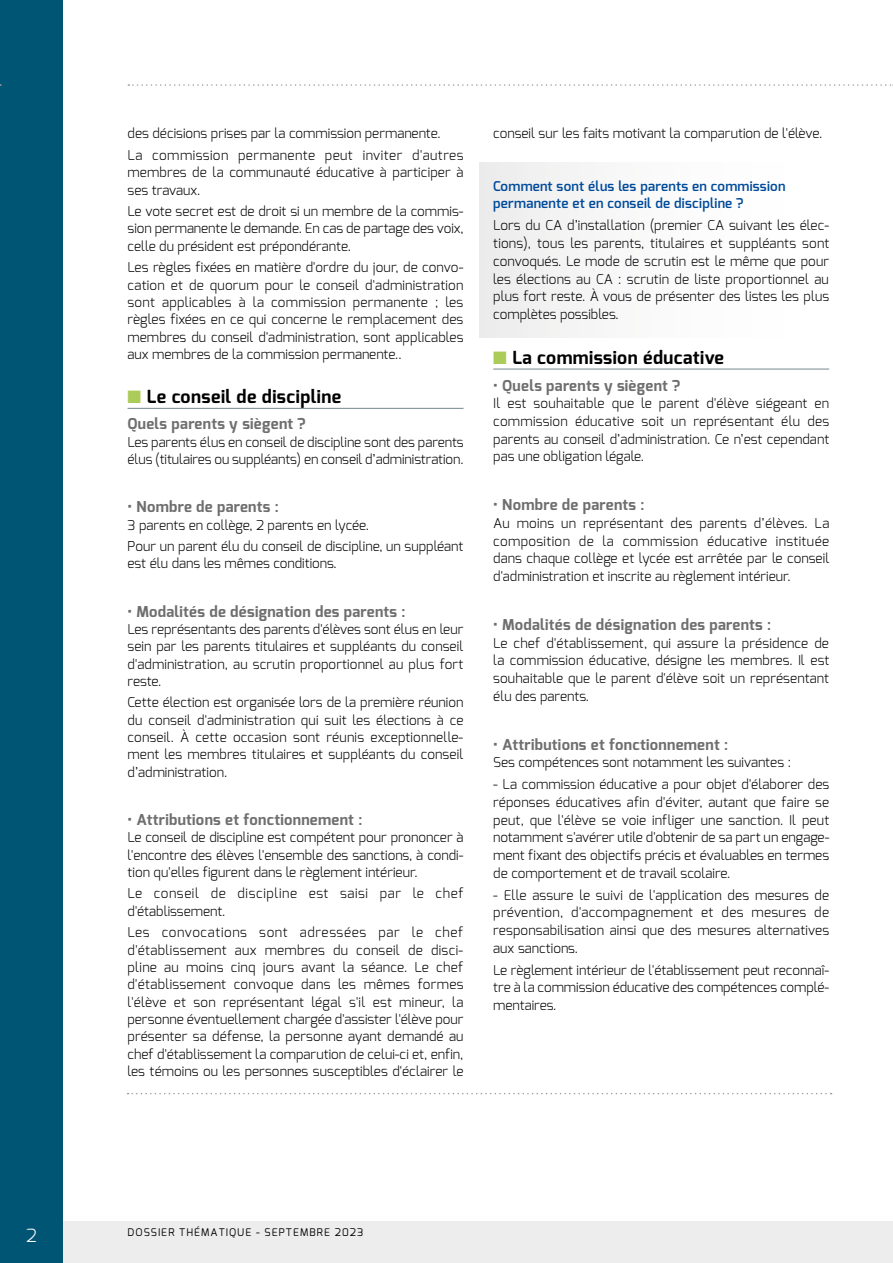
<style>
.page{position:relative;width:893px;height:1263px;background:#fff}
.page>*{position:absolute;margin:0;border:0;box-sizing:border-box;transform-origin:0 0}
.t1{font:700 18px "Exo";letter-spacing:.025em;color:#000}
.t2{font:300 18px "Exo";color:#fff}
.t3{font:700 15px "Exo";letter-spacing:.02em;color:#706f6f}
.t4{font:300 13.5px/17.2px "Exo";color:#000;text-align:justify}
.t5{font:600 13.5px/17.7px "Exo";letter-spacing:.02em;color:#004a9a}
.t6{font:300 13.5px/17.2px "Exo";letter-spacing:.04em;color:#000}
.t7{font:10.5px "Exo";letter-spacing:.1em;color:#000}
.s1{color:#abcc58}
</style>
<div class="page">
<div style="left:0;top:1221px;width:893px;height:42px;background:#ededed"></div>
<div style="left:0;top:0;width:63px;height:1263px;background:#005575"></div>
<svg style="left:128px;top:84px;width:765px;height:2px"></svg>
<svg style="left:128px;top:1093px;width:704px;height:1px"></svg>
<hr style="left:128px;top:408px;width:335px;height:1px;background:#85959d">
<div style="left:480px;top:163px;width:349px;height:174px;background:#fafafa"></div>
<hr style="left:493px;top:368px;width:336px;height:2px;background:#85959d">
<h1 class="t2" style="left:26px;top:1223px;width:12px">2</h1>
<p class="t4" style="left:128px;top:123px;width:337px;line-height:21.6px">des décisions prises par la commission permanente.<br>La commission permanente peut inviter d'autres</p>
<p class="t4" style="left:128px;top:164px;width:337px">membres de la communauté éducative à participer à ses travaux.</p>
<p class="t4" style="left:128px;top:203px;width:338px">Le vote secret est de droit si un membre de la commis&shy;sion permanente le demande. En cas de partage des voix, celle du président est prépondérante.</p>
<p class="t4" style="left:128px;top:259px;width:337px">Les règles fixées en matière d'ordre du jour, de convo&shy;cation et de quorum pour le conseil d'administration sont applicables à la commission permanente ; les règles fixées en ce qui concerne le remplacement des membres du conseil d'administration, sont applicables aux membres de la commission permanente..</p>
<h1 class="t1" style="left:128px;top:385px;width:215px"><span class="s1">■</span> Le conseil de discipline</h1>
<p class="t3" style="left:128px;top:414px;width:180px">Quels parents y siègent ?</p>
<p class="t4" style="left:128px;top:433px;width:338px">Les parents élus en conseil de discipline sont des parents élus (titulaires ou suppléants) en conseil d’administration.</p>
<p class="t3" style="left:128px;top:497px;width:153px">• Nombre de parents :</p>
<p class="t4" style="left:128px;top:514px;width:337px;line-height:21.6px">3 parents en collège, 2 parents en lycée.<br>Pour un parent élu du conseil de discipline, un suppléant</p>
<p class="t4" style="left:128px;top:555px;width:211px">est élu dans les mêmes conditions.</p>
<p class="t3" style="left:128px;top:601px;width:279px">• Modalités de désignation des parents :</p>
<p class="t4" style="left:128px;top:620px;width:337px">Les représentants des parents d'élèves sont élus en leur sein par les parents titulaires et suppléants du conseil d'administration, au scrutin proportionnel au plus fort reste.</p>
<p class="t4" style="left:128px;top:694px;width:337px">Cette élection est organisée lors de la première réunion du conseil d'administration qui suit les élections à ce conseil. À cette occasion sont réunis exceptionnelle&shy;ment les membres titulaires et suppléants du conseil d’administration.</p>
<p class="t3" style="left:128px;top:810px;width:236px">• Attributions et fonctionnement :</p>
<p class="t4" style="left:128px;top:829px;width:337px">Le conseil de discipline est compétent pour prononcer à l'encontre des élèves l'ensemble des sanctions, à condi&shy;tion qu'elles figurent dans le règlement intérieur.</p>
<p class="t6" style="left:128px;top:885px;width:338px">Le conseil de discipline est saisi par le chef d'établissement.</p>
<p class="t4" style="left:128px;top:924px;width:338px">Les convocations sont adressées par le chef d'établissement aux membres du conseil de disci&shy;pline au moins cinq jours avant la séance. Le chef d'établissement convoque dans les mêmes formes l'élève et son représentant légal s'il est mineur, la personne éventuellement chargée d'assister l'élève pour présenter sa défense, la personne ayant demandé au chef d'établissement la comparution de celui-ci et, enfin, les témoins ou les personnes susceptibles d'éclairer le</p>
<p class="t4" style="left:493px;top:125px;width:331px">conseil sur les faits motivant la comparution de l'élève.</p>
<p class="t5" style="left:493px;top:177px;width:294px">Comment sont élus les parents en commission permanente et en conseil de discipline ?</p>
<p class="t4" style="left:493px;top:217px;width:338px;line-height:17.7px">Lors du CA d’installation (premier CA suivant les élec&shy;tions), tous les parents, titulaires et suppléants sont convoqués. Le mode de scrutin est le même que pour les élections au CA : scrutin de liste proportionnel au plus fort reste. À vous de présenter des listes les plus complètes possibles.</p>
<h1 class="t1" style="left:493px;top:345px;width:232px"><span class="s1">■</span> La commission éducative</h1>
<p class="t3" style="left:493px;top:375px;width:189px">• Quels parents y siègent ?</p>
<p class="t4" style="left:493px;top:394px;width:338px;line-height:17.7px">Il est souhaitable que le parent d'élève siégeant en commission éducative soit un représentant élu des parents au conseil d’administration. Ce n’est cependant pas une obligation légale.</p>
<p class="t3" style="left:493px;top:495px;width:153px">• Nombre de parents :</p>
<p class="t4" style="left:493px;top:514px;width:338px;line-height:17.7px">Au moins un représentant des parents d’élèves. La composition de la commission éducative instituée dans chaque collège et lycée est arrêtée par le conseil d'administration et inscrite au règlement intérieur.</p>
<p class="t3" style="left:493px;top:615px;width:279px">• Modalités de désignation des parents :</p>
<p class="t4" style="left:493px;top:634px;width:338px;line-height:17.7px">Le chef d'établissement, qui assure la présidence de la commission éducative, désigne les membres. Il est souhaitable que le parent d'élève soit un représentant élu des parents.</p>
<p class="t3" style="left:493px;top:734px;width:236px">• Attributions et fonctionnement :</p>
<p class="t4" style="left:493px;top:754px;width:299px">Ses compétences sont notamment les suivantes :</p>
<p class="t4" style="left:493px;top:775px;width:338px;line-height:17.7px">- La commission éducative a pour objet d'élaborer des réponses éducatives afin d'éviter, autant que faire se peut, que l'élève se voie infliger une sanction. Il peut notamment s'avérer utile d'obtenir de sa part un engage&shy;ment fixant des objectifs précis et évaluables en termes de comportement et de travail scolaire.</p>
<p class="t4" style="left:493px;top:886px;width:338px;line-height:17.7px">- Elle assure le suivi de l'application des mesures de prévention, d'accompagnement et des mesures de responsabilisation ainsi que des mesures alternatives aux sanctions.</p>
<p class="t4" style="left:493px;top:961px;width:337px;line-height:17.7px">Le règlement intérieur de l'établissement peut reconnaî&shy;tre à la commission éducative des compétences complé&shy;mentaires.</p>
<p class="t7" style="left:128px;top:1225px;width:237px">DOSSIER THÉMATIQUE - SEPTEMBRE 2023</p>
</div>
